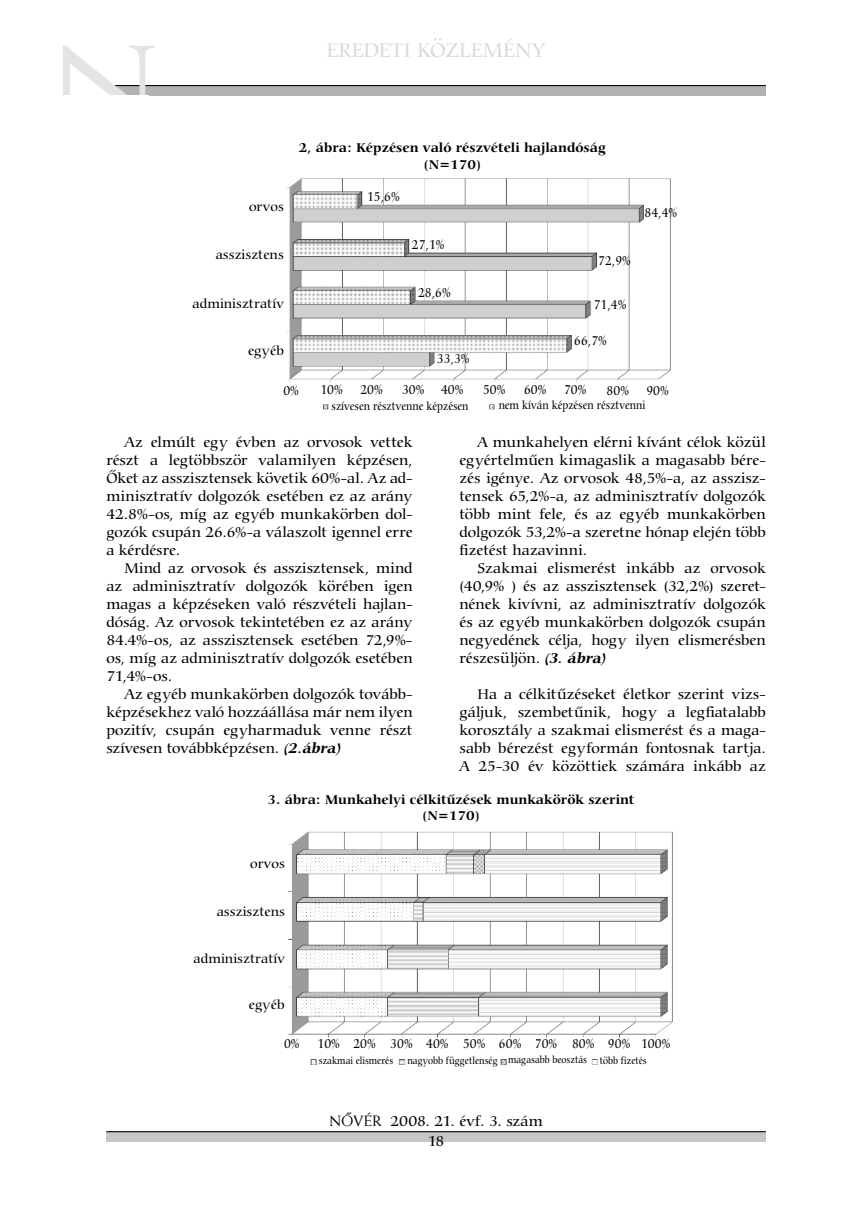
<style>
.page{position:relative;width:851px;height:1212px;background:#fff}
.page>*{position:absolute;margin:0;border:0;box-sizing:border-box;transform-origin:0 0}
.t1{font:108px "H Weiss Medium";color:#e3e4e4;scale:1.3 1}
.t2{font:21px "Carmina HU Medium";color:#d9dadb}
.t3{font:15px/18px "Carmina HU Medium";color:#000;text-align:justify}
.t4{font:13.5px "Carmina HU Medium";color:#000;scale:.85 1}
.t5{font:13.5px/16.2px "Carmina HU Bold";color:#000;text-align:center}
.t6{font:13.5px "Carmina HU Medium";color:#000}
.t7{font:12px "Carmina HU Medium";color:#000;scale:.85 1}
.t8{font:10.5px "Carmina HU Medium";color:#000;scale:.85 1}
.s1{font-family:"Carmina HU Bold";font-style:italic}
.s2{font-family:"H Weiss Medium"}
</style>
<div class="page">
<div style="left:111px;top:85px;width:654px;height:11px;background:#b1b2b4"></div>
<hr style="left:106px;top:85px;width:659px;height:1px;background:#000">
<div style="left:106px;top:1131px;width:659px;height:11px;background:#c5c6c8"></div>
<hr style="left:106px;top:1131px;width:659px;height:1px;background:#000">
<img style="left:286px;top:178px;width:385px;height:232px">
<img style="left:288px;top:831px;width:385px;height:234px">
<h1 class="t1" style="left:49px;top:21px;width:86px">N</h1>
<h2 class="t2" style="left:326px;top:38px;width:14px">EREDE</h2>
<h2 class="t2" style="left:390px;top:38px;width:41px">TI KÖZLE</h2>
<h2 class="t2" style="left:482px;top:38px;width:65px">MÉNY</h2>
<p class="t5" style="left:299px;top:140px;width:309px">2, ábra: Képzésen való részvételi hajlandóság (N=170)</p>
<p class="t4" style="left:367px;top:189px;width:40px">15,6%</p>
<p class="t6" style="left:249px;top:199px;width:36px">orvos</p>
<p class="t6" style="left:216px;top:247px;width:70px">asszisztens</p>
<p class="t6" style="left:192px;top:296px;width:93px">adminisztratív</p>
<p class="t6" style="left:248px;top:342px;width:37px">egyéb</p>
<p class="t4" style="left:283px;top:382px;width:20px">0%</p>
<p class="t4" style="left:320px;top:382px;width:28px">10%</p>
<p class="t4" style="left:360px;top:382px;width:28px">20%</p>
<p class="t4" style="left:402px;top:382px;width:74px">30% 40%</p>
<p class="t4" style="left:483px;top:382px;width:28px">50%</p>
<p class="t4" style="left:524px;top:382px;width:28px">60%</p>
<p class="t4" style="left:564px;top:382px;width:28px">70%</p>
<p class="t4" style="left:606px;top:383px;width:28px">80%</p>
<p class="t4" style="left:646px;top:382px;width:28px">90%</p>
<p class="t4" style="left:644px;top:205px;width:40px">84,4%</p>
<p class="t4" style="left:412px;top:237px;width:40px">27,1%</p>
<p class="t4" style="left:598px;top:253px;width:40px">72,9%</p>
<p class="t4" style="left:418px;top:285px;width:40px">28,6%</p>
<p class="t4" style="left:593px;top:297px;width:40px">71,4%</p>
<p class="t4" style="left:574px;top:333px;width:40px">66,7%</p>
<p class="t4" style="left:437px;top:351px;width:40px">33,3%</p>
<p class="t7" style="left:331px;top:399px;width:162px">szívesen résztvenne képzésen</p>
<p class="t7" style="left:498px;top:399px;width:174px">nem kíván képzésen résztvenni</p>
<p class="t3" style="left:106px;top:434px;width:308px;text-indent:18px">Az elmúlt egy évben az orvosok vettek részt a legtöbbször valamilyen képzésen, Ôket az asszisztensek követik 60%-al. Az ad&shy;minisztratív dolgozók esetében ez az arány 42.8%-os, míg az egyéb munkakörben dol&shy;gozók csupán 26.6%-a válaszolt igennel erre a kérdésre.</p>
<p class="t3" style="left:106px;top:560px;width:308px;text-indent:18px">Mind az orvosok és asszisztensek, mind az adminisztratív dolgozók körében igen magas a képzéseken való részvételi hajlan&shy;dóság. Az orvosok tekintetében ez az arány 84.4%-os, az asszisztensek esetében 72,9%- os, míg az adminisztratív dolgozók esetében 71,4%-os.</p>
<p class="t3" style="left:106px;top:686px;width:308px;text-indent:18px">Az egyéb munkakörben dolgozók tovább&shy;képzésekhez való hozzáállása már nem ilyen pozitív, csupán egyharmaduk venne részt szívesen továbbképzésen. <span class="s1">(2.ábra)</span></p>
<p class="t3" style="left:459px;top:434px;width:308px;text-indent:18px">A munkahelyen elérni kívánt célok közül egyértelmûen kimagaslik a magasabb bére&shy;zés igénye. Az orvosok 48,5%-a, az asszisz&shy;tensek 65,2%-a, az adminisztratív dolgozók több mint fele, és az egyéb munkakörben dolgozók 53,2%-a szeretne hónap elején több fizetést hazavinni.</p>
<p class="t3" style="left:459px;top:560px;width:308px;text-indent:18px">Szakmai elismerést inkább az orvosok (40,9% ) és az asszisztensek (32,2%) szeret&shy;nének kivívni, az adminisztratív dolgozók és az egyéb munkakörben dolgozók csupán negyedének célja, hogy ilyen elismerésben részesüljön. <span class="s1">(3. ábra)</span></p>
<p class="t3" style="left:459px;top:686px;width:308px;text-indent:18px">Ha a célkitûzéseket életkor szerint vizs&shy;gáljuk, szembetûnik, hogy a legfiatalabb korosztály a szakmai elismerést és a maga&shy;sabb bérezést egyformán fontosnak tartja.<br>A 25-30 év közöttiek számára inkább az</p>
<p class="t5" style="left:267px;top:791px;width:368px">3. ábra: Munkahelyi célkitûzések munkakörök szerint (N=170)</p>
<p class="t6" style="left:250px;top:855px;width:36px">orvos</p>
<p class="t6" style="left:217px;top:903px;width:70px">asszisztens</p>
<p class="t6" style="left:193px;top:951px;width:93px">adminisztratív</p>
<p class="t6" style="left:249px;top:997px;width:37px">egyéb</p>
<p class="t4" style="left:284px;top:1036px;width:20px">0%</p>
<p class="t4" style="left:317px;top:1036px;width:416px">10% 20% 30% 40% 50% 60% 70% 80% 90% 100%</p>
<p class="t8" style="left:319px;top:1054px;width:89px">szakmai elismerés</p>
<p class="t8" style="left:407px;top:1054px;width:283px">nagyobb függetlenség magasabb beosztás több fizetés</p>
<p class="t3" style="left:329px;top:1111px;width:215px;line-height:20.1px;text-align:center"><span class="s2">NÔVÉR</span> 2008. 21. évf. 3. szám<br>18</p>
</div>
